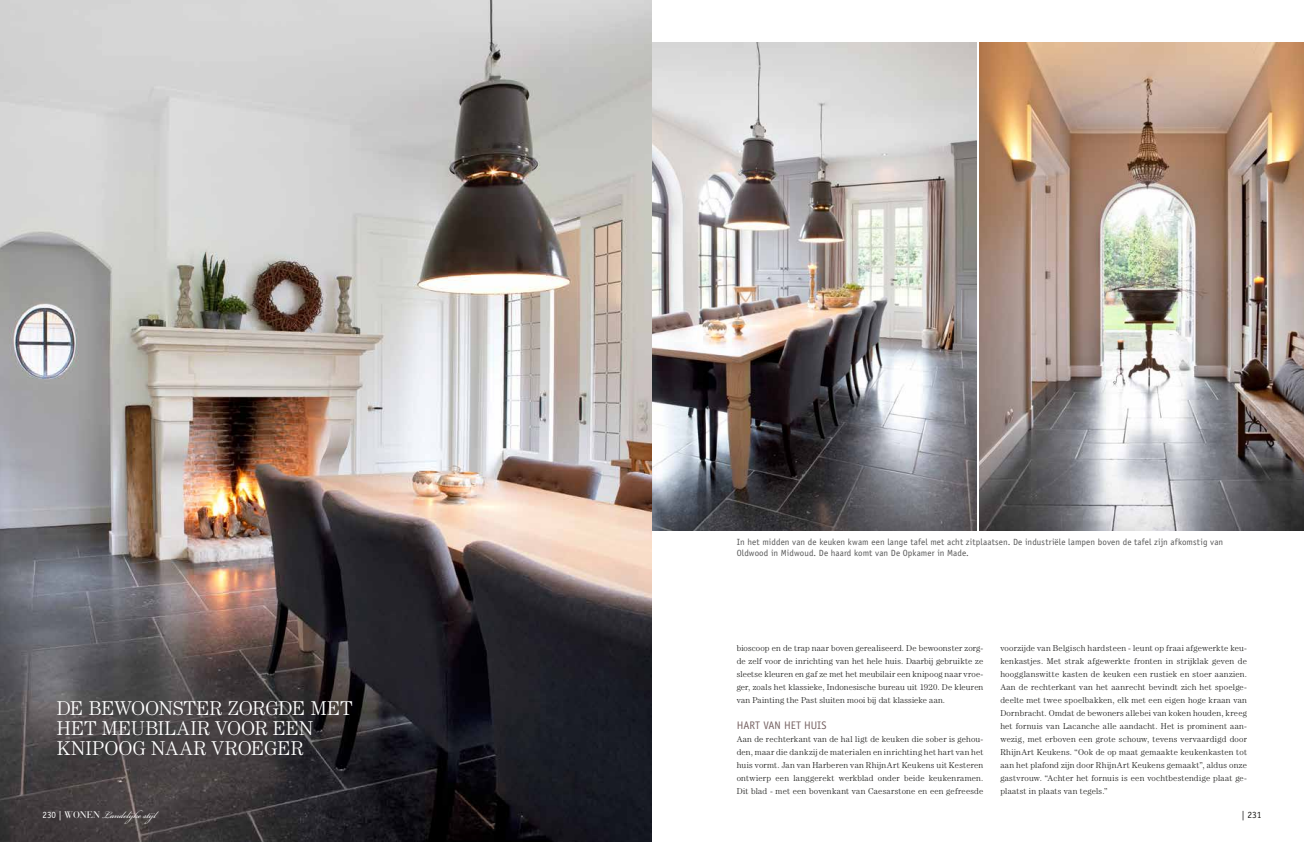
<style>
.page{position:relative;width:1304px;height:842px;background:#fff}
.page>*{position:absolute;margin:0;border:0;box-sizing:border-box;transform-origin:0 0}
.t1{font:300 20px "Century Std";letter-spacing:-.01em;color:#fff}
.t2{font:15px "Bickham Script Pro";color:#fff;scale:.95 1}
.t3{font:11px "Officina Sans Std";letter-spacing:.015em;color:#786464}
.t4{font:9.5px "Officina Sans Std";color:#1a1a18;scale:.95 1}
.t5{font:9px/11px "Officina Sans Std";letter-spacing:.01em;color:#565656}
.t6{font:300 8.5px/13px "Century Std";letter-spacing:.015em;color:#1a1a18;text-align:justify}
.s1{font-family:"Officina Sans Std";font-size:9.5px}
.s2{font-family:"Bauer Bodoni";font-size:9.5px}
</style>
<div class="page">
<img style="left:652px;top:43px;width:325px;height:487px">
<img style="left:0;top:0;width:652px;height:842px">
<img style="left:979px;top:43px;width:325px;height:487px">
<h1 class="t1" style="left:57px;top:696px;width:185px">De bewoonster zor</h1>
<h1 class="t1" style="left:265px;top:696px;width:89px">gde met</h1>
<h1 class="t1" style="left:57px;top:716px;width:101px">het meubilair</h1>
<h1 class="t1" style="left:215px;top:716px;width:15px">voor</h1>
<h1 class="t1" style="left:273px;top:716px;width:42px">ee n</h1>
<h1 class="t1" style="left:57px;top:736px;width:42px">knipoo</h1>
<h1 class="t1" style="left:132px;top:736px;width:48px">g naar</h1>
<h1 class="t1" style="left:212px;top:736px;width:14px">vroe</h1>
<h1 class="t1" style="left:264px;top:736px;width:27px">ger</h1>
<p class="t5" style="left:737px;top:537px;width:488px">In het midden van de keuken kwam een lange tafel met acht zitplaatsen. De industriële lampen boven de tafel zijn afkomstig van<br>Oldwood in Midwoud. De haard komt van De Opkamer in Made.</p>
<p class="t6" style="left:737px;top:641px;width:248px">bioscoop en de trap naar boven gerealiseerd. De bewoonster zorg&shy;de zelf voor de inrichting van het hele huis. Daarbij gebruikte ze sleetse kleuren en gaf ze met het meubilair een knipoog naar vroe&shy;ger, zoals het klassieke, Indonesische bureau uit 1920. De kleuren van Painting the Past sluiten mooi bij dat klassieke aan.</p>
<p class="t3" style="left:737px;top:719px;width:91px">Hart van het huis</p>
<p class="t6" style="left:737px;top:732px;width:248px">Aan de rechterkant van de hal ligt de keuken die sober is gehou&shy;den, maar die dankzij de materialen en inrichting het hart van het huis vormt. Jan van Harberen van RhijnArt Keukens uit Kesteren ontwierp een langgerekt werkblad onder beide keukenramen.<br>Dit blad - met een bovenkant van Caesarstone en een gefreesde</p>
<p class="t6" style="left:1000px;top:641px;width:248px">voorzijde van Belgisch hardsteen - leunt op fraai afgewerkte keu&shy;kenkastjes. Met strak afgewerkte fronten in strijklak geven de hoogglanswitte kasten de keuken een rustiek en stoer aanzien.<br>Aan de rechterkant van het aanrecht bevindt zich het spoelge&shy;deelte met twee spoelbakken, elk met een eigen hoge kraan van Dornbracht. Omdat de bewoners allebei van koken houden, kreeg het fornuis van Lacanche alle aandacht. Het is prominent aan&shy;wezig, met erboven een grote schouw, tevens vervaardigd door RhijnArt Keukens. “Ook de op maat gemaakte keukenkasten tot aan het plafond zijn door RhijnArt Keukens gemaakt”, aldus onze gastvrouw. “Achter het fornuis is een vochtbestendige plaat ge&shy;plaatst in plaats van tegels.”</p>
<h2 class="t2" style="left:43px;top:804px;width:127px"><span class="s1">230 |</span> <span class="s2">WONEN</span> Landelijke stijl</h2>
<p class="t4" style="left:1242px;top:809px;width:22px">| 231</p>
</div>
